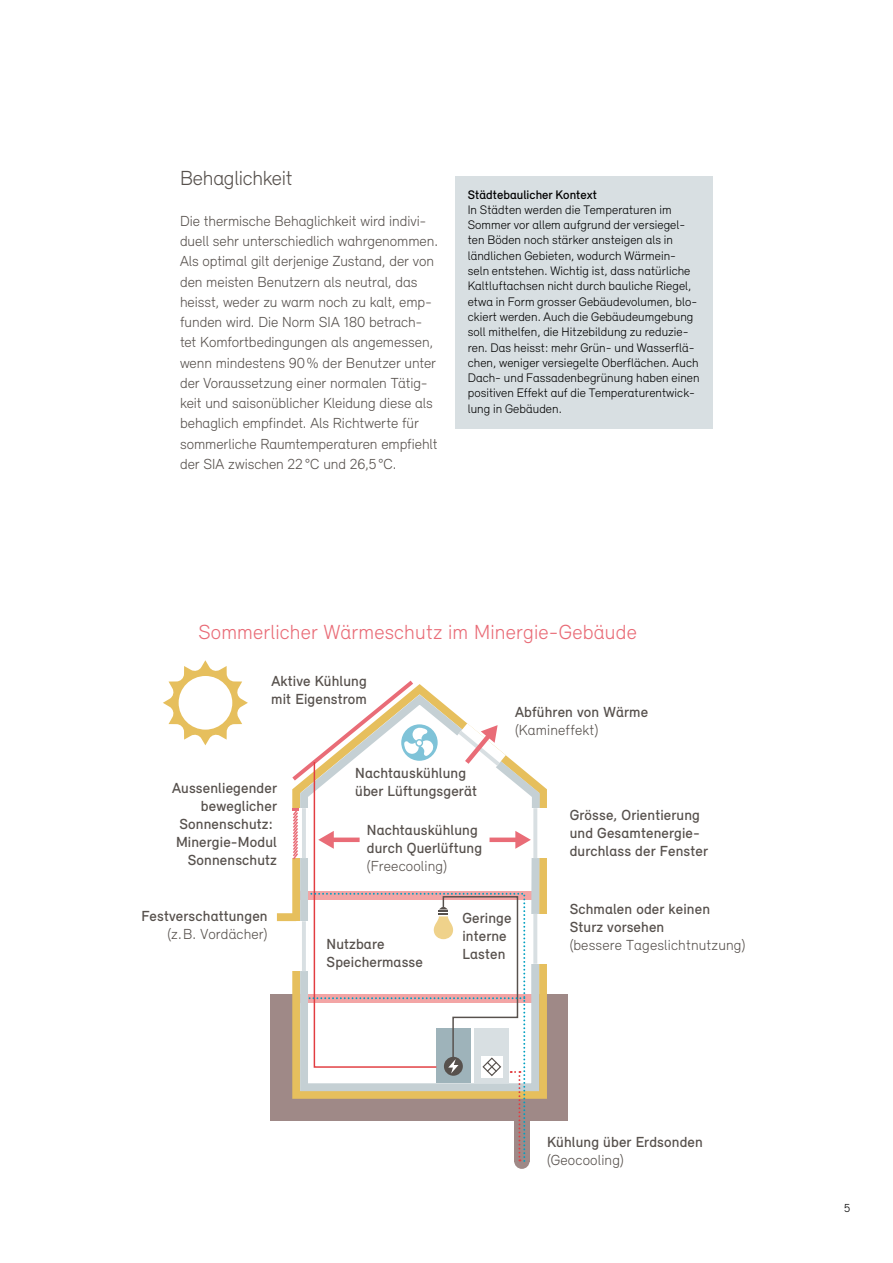
<style>
.page{position:relative;width:893px;height:1263px;background:#fff}
.page>*{position:absolute;margin:0;border:0;box-sizing:border-box;transform-origin:0 0}
.t1{font:300 21px "Relevant";letter-spacing:.01em;color:#e96c77}
.t2{font:300 21px "Relevant";letter-spacing:-.015em;color:#57514d}
.t3{font:300 15px/20.2px "Relevant";letter-spacing:-.005em;color:#57514d}
.t4{font:500 15px/18px "Relevant";letter-spacing:.01em;color:#57514d}
.t5{font:300 12.75px/15.3px "Relevant";letter-spacing:.005em;color:#000}
.t6{font:500 12.75px "Relevant";letter-spacing:.005em;color:#000}
.t7{font:300 12px "Relevant";color:#000}
</style>
<div class="page">
<div style="left:271px;top:994px;width:297px;height:126px;background:#9f8987"></div>
<div style="left:514px;top:1153px;width:16px;height:16px;background:#9f8987;border-radius:50%"></div>
<svg style="left:163px;top:660px;width:85px;height:85px"></svg>
<svg style="left:531px;top:776px;width:13px;height:319px"></svg>
<div style="left:531px;top:808px;width:16px;height:50px;background:#fff"></div>
<svg style="left:533px;top:808px;width:4px;height:50px"></svg>
<div style="left:277px;top:913px;width:19px;height:8px;background:#e6bf5d"></div>
<div style="left:531px;top:914px;width:16px;height:50px;background:#fff"></div>
<svg style="left:533px;top:914px;width:4px;height:50px"></svg>
<svg style="left:288px;top:680px;width:243px;height:481px"></svg>
<div style="left:455px;top:176px;width:258px;height:253px;background:#d8dfe2"></div>
<h1 class="t2" style="left:180px;top:167px;width:114px">Behaglichkeit</h1>
<p class="t3" style="left:180px;top:211px;width:259px">Die thermische Behaglichkeit wird indivi&shy;duell sehr unterschiedlich wahrgenommen.<br>Als optimal gilt derjenige Zustand, der von den meisten Benutzern als neutral, das heisst, weder zu warm noch zu kalt, emp&shy;funden wird. Die Norm SIA 180 betrach&shy;tet Komfortbedingungen als angemessen, wenn mindestens 90 % der Benutzer unter der Voraussetzung einer normalen Tätig&shy;keit und saisonüblicher Kleidung diese als behaglich empfindet. Als Richtwerte für sommerliche Raumtemperaturen empfiehlt der SIA zwischen 22 °C und 26,5 °C.</p>
<p class="t6" style="left:468px;top:189px;width:131px">Städtebaulicher Kontext</p>
<p class="t5" style="left:468px;top:202px;width:233px">In Städten werden die Temperaturen im Sommer vor allem aufgrund der versiegel&shy;ten Böden noch stärker ansteigen als in ländlichen Gebieten, wodurch Wärmein&shy;seln entstehen. Wichtig ist, dass natürliche Kaltluftachsen nicht durch bauliche Riegel, etwa in Form grosser Gebäudevolumen, blo&shy;ckiert werden. Auch die Gebäudeumgebung soll mithelfen, die Hitzebildung zu reduzie&shy;ren. Das heisst: mehr Grün- und Wasserflä&shy;chen, weniger versiegelte Oberflächen. Auch Dach- und Fassadenbegrünung haben einen positiven Effekt auf die Temperaturentwick&shy;lung in Gebäuden.</p>
<h1 class="t1" style="left:198px;top:624px;width:440px">Sommerlicher Wärmeschutz im Minergie-Gebäude</h1>
<p class="t4" style="left:271px;top:673px;width:97px">Aktive Kühlung mit Eigenstrom</p>
<p class="t4" style="left:172px;top:780px;width:106px;text-align:right">Aussenliegender beweglicher<br>Sonnenschutz:<br>Minergie-Modul<br>Sonnenschutz</p>
<p class="t4" style="left:355px;top:765px;width:123px">Nachtauskühlung über Lüftungsgerät</p>
<p class="t4" style="left:367px;top:823px;width:117px">Nachtauskühlung durch Querlüftung</p>
<p class="t3" style="left:367px;top:857px;width:82px">(Freecooling)</p>
<p class="t4" style="left:515px;top:705px;width:134px">Abführen von Wärme</p>
<p class="t3" style="left:515px;top:721px;width:85px">(Kamineffekt)</p>
<p class="t4" style="left:570px;top:807px;width:140px">Grösse, Orientierung und Gesamtenergie&shy;durchlass der Fenster</p>
<p class="t4" style="left:141px;top:908px;width:128px">Festverschattungen</p>
<p class="t3" style="left:167px;top:925px;width:102px">(z.B. Vordächer)</p>
<p class="t4" style="left:327px;top:937px;width:98px">Nutzbare<br>Speichermasse</p>
<p class="t4" style="left:462px;top:910px;width:51px">Geringe interne<br>Lasten</p>
<p class="t4" style="left:570px;top:901px;width:142px">Schmalen oder keinen<br>Sturz vorsehen</p>
<p class="t3" style="left:570px;top:936px;width:177px">(bessere Tageslichtnutzung)</p>
<p class="t4" style="left:547px;top:1134px;width:157px">Kühlung über Erdsonden</p>
<p class="t3" style="left:547px;top:1151px;width:78px">(Geocooling)</p>
<p class="t7" style="left:844px;top:1202px;width:8px">5</p>
</div>
